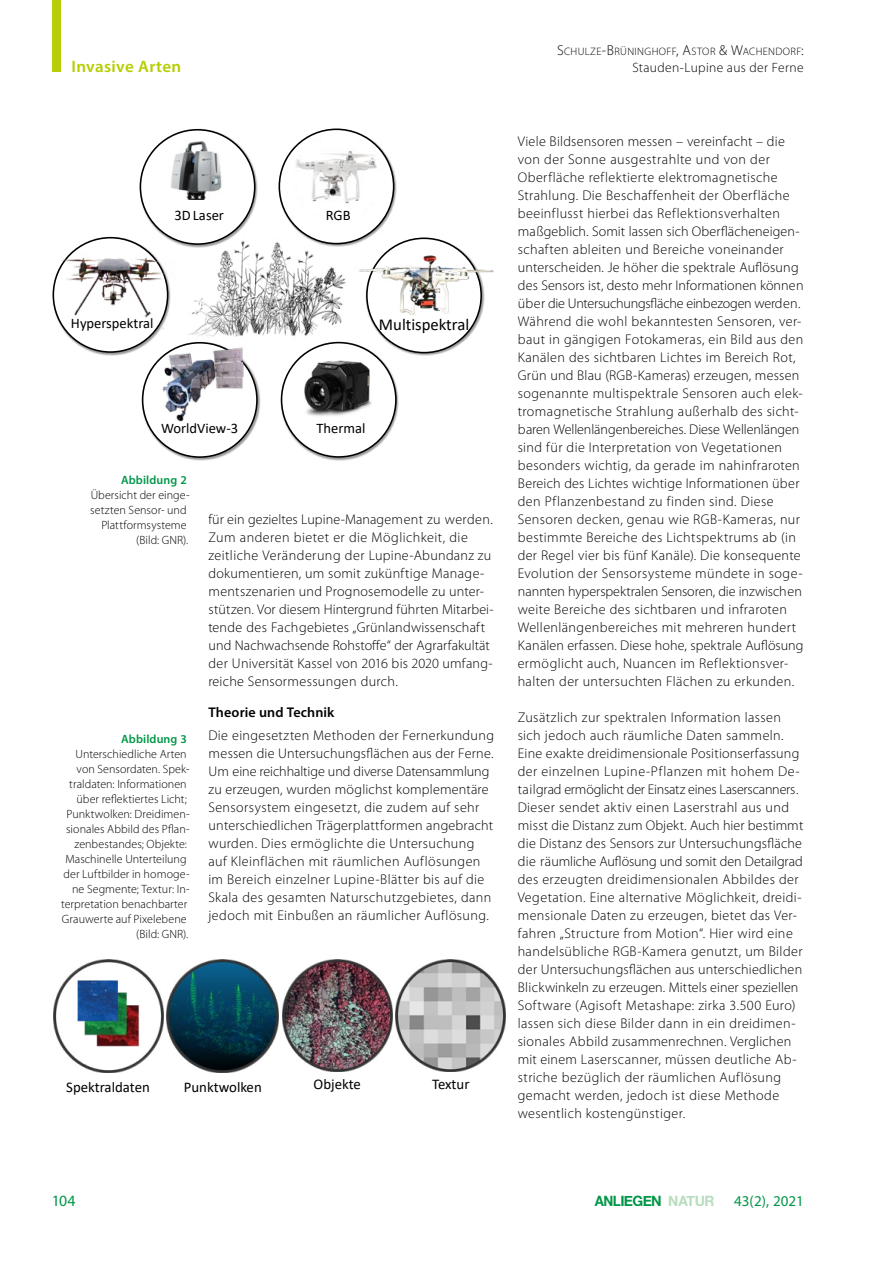
<style>
.page{position:relative;width:893px;height:1263px;background:#fff}
.page>*{position:absolute;margin:0;border:0;box-sizing:border-box;transform-origin:0 0}
.t1{font:16.65px "Calibri";color:#000}
.t2{font:600 16.5px "Myriad Pro";letter-spacing:.02em;color:#b6cd00}
.t3{font:15.75px "Myriad Pro";color:#009647}
.t4{font:15px "Myriad Pro";color:#009647}
.t5{font:14.85px "Calibri";color:#000}
.t6{font:14.55px "Calibri";color:#000}
.t7{font:700 14.25px "Helvetica Neue";letter-spacing:-.035em;color:#009647;scale:.94 1}
.P__Fließtext_2Sp{font:300 14.1px/18px "Myriad Pro";letter-spacing:.025em;color:#000}
.H1__Headline_Fliess{font:600 14.1px "Myriad Pro";letter-spacing:.01em;color:#000}
.t8{font:300 13.5px "Myriad Pro";letter-spacing:.025em;color:#000}
.Bildlegende_rechtsbü{font:300 12px/15px "Myriad Pro";letter-spacing:.005em;color:#000;text-align:right}
.Bildlegende_headline{font:600 12px "Myriad Pro";letter-spacing:.01em;color:#009647}
.t9{font:300 10.8px "Myriad Pro";letter-spacing:.035em;color:#000}
.s1{font-size:14.4px}
.s2{color:rgb(111 188 125/.5)}
</style>
<div class="page">
<img style="left:278px;top:128px;width:119px;height:118px">
<div style="left:279px;top:129px;width:115px;height:115px;background:#fff;border-radius:50%"></div>
<img style="left:292px;top:130px;width:94px;height:94px">
<img style="left:79px;top:346px;width:62px;height:10px">
<img style="left:52px;top:236px;width:119px;height:110px">
<img style="left:377px;top:332px;width:96px;height:24px">
<div style="left:367px;top:238px;width:114px;height:115px;background:#fff;border-radius:50%"></div>
<img style="left:354px;top:229px;width:140px;height:103px">
<img style="left:141px;top:341px;width:120px;height:120px">
<div style="left:143px;top:343px;width:114px;height:114px;background:#fff;border-radius:50%"></div>
<div style="left:142px;top:342px;width:116px;height:116px;border:2px solid #000;border-radius:50%"></div>
<img style="left:156px;top:345px;width:96px;height:82px">
<img style="left:139px;top:128px;width:119px;height:120px">
<div style="left:140px;top:130px;width:115px;height:114px;background:#fff;border-radius:50%"></div>
<img style="left:171px;top:141px;width:51px;height:58px">
<img style="left:280px;top:341px;width:120px;height:120px">
<div style="left:282px;top:343px;width:114px;height:114px;background:#fff;border-radius:50%"></div>
<div style="left:281px;top:342px;width:116px;height:116px;border:2px solid #000;border-radius:50%"></div>
<img style="left:295px;top:344px;width:86px;height:72px">
<img style="left:187px;top:239px;width:161px;height:98px">
<img style="left:283px;top:959px;width:109px;height:113px">
<img style="left:167px;top:959px;width:112px;height:113px">
<img style="left:396px;top:959px;width:110px;height:113px">
<img style="left:53px;top:960px;width:110px;height:112px">
<div style="left:52px;top:0;width:8px;height:71px;background:#b8ce08"></div>
<p class="t9" style="left:557px;top:45px;width:248px"><span class="s1">S</span>CHULZE<span class="s1">-B</span>RÜNINGHOFF<span class="s1">, A</span>STOR <span class="s1">&amp; W</span>ACHENDORF<span class="s1">:</span></p>
<p class="t2" style="left:71px;top:55px;width:111px">Invasive Arten</p>
<p class="t8" style="left:633px;top:59px;width:173px">Stauden-Lupine aus der Ferne</p>
<p class="t6" style="left:174px;top:205px;width:51px">3DLaser</p>
<p class="t6" style="left:326px;top:205px;width:26px">RGB</p>
<p class="t6" style="left:71px;top:313px;width:84px">Hyperspektral</p>
<p class="t1" style="left:379px;top:313px;width:92px">Multispektral</p>
<p class="t6" style="left:161px;top:418px;width:79px">WorldView-3</p>
<p class="t6" style="left:316px;top:418px;width:51px">Thermal</p>
<p class="Bildlegende_headline" style="left:121px;top:472px;width:67px">Abbildung 2</p>
<p class="Bildlegende_rechtsbü" style="left:90px;top:487px;width:101px">Übersicht der einge&shy;setzten Sensor- und<br>Plattformsysteme (Bild: GNR).</p>
<p class="Bildlegende_headline" style="left:121px;top:731px;width:67px">Abbildung 3</p>
<p class="Bildlegende_rechtsbü" style="left:61px;top:746px;width:130px">Unterschiedliche Arten von Sensordaten. Spek&shy;traldaten: Informationen über reflektiertes Licht;<br>Punktwolken: Dreidimen&shy;sionales Abbild des Pflan&shy;zenbestandes; Objekte:<br>Maschinelle Unterteilung der Luftbilder in homoge&shy;ne Segmente; Textur: In&shy;terpretation benachbarter<br>Grauwerte auf Pixelebene (Bild: GNR).</p>
<p class="P__Fließtext_2Sp" style="left:208px;top:510px;width:287px">für ein gezieltes Lupine-Management zu werden.<br>Zum anderen bietet er die Möglichkeit, die zeitliche Veränderung der Lupine-Abundanz zu dokumentieren, um somit zukünftige Manage&shy;mentszenarien und Prognosemodelle zu unter&shy;stützen. Vor diesem Hintergrund führten Mitarbei&shy;tende des Fachgebietes „Grünlandwissenschaft und Nachwachsende Rohstoffe“ der Agrarfakultät der Universität Kassel von 2016 bis 2020 umfang&shy;reiche Sensormessungen durch.</p>
<h1 class="H1__Headline_Fliess" style="left:208px;top:703px;width:128px">Theorie und Technik</h1>
<p class="P__Fließtext_2Sp" style="left:208px;top:726px;width:287px">Die eingesetzten Methoden der Fernerkundung messen die Untersuchungsflächen aus der Ferne.<br>Um eine reichhaltige und diverse Datensammlung zu erzeugen, wurden möglichst komplementäre Sensorsystem eingesetzt, die zudem auf sehr unterschiedlichen Trägerplattformen angebracht wurden. Dies ermöglichte die Untersuchung auf Kleinflächen mit räumlichen Auflösungen im Bereich einzelner Lupine-Blätter bis auf die Skala des gesamten Naturschutzgebietes, dann jedoch mit Einbußen an räumlicher Auflösung.</p>
<p class="t5" style="left:66px;top:1077px;width:85px">Spektraldaten</p>
<p class="t5" style="left:184px;top:1077px;width:79px">Punktwolken</p>
<p class="t5" style="left:314px;top:1074px;width:49px">Objekte</p>
<p class="t5" style="left:432px;top:1074px;width:39px">Textur</p>
<p class="P__Fließtext_2Sp" style="left:518px;top:132px;width:287px">Viele Bildsensoren messen – vereinfacht – die von der Sonne ausgestrahlte und von der Oberfläche reflektierte elektromagnetische Strahlung. Die Beschaffenheit der Oberfläche beeinflusst hierbei das Reflektionsverhalten maßgeblich. Somit lassen sich Oberflächeneigen&shy;schaften ableiten und Bereiche voneinander unterscheiden. Je höher die spektrale Auflösung des Sensors ist, desto mehr Informationen können über die Untersuchungsfläche einbezogen werden.<br>Während die wohl bekanntesten Sensoren, ver&shy;baut in gängigen Fotokameras, ein Bild aus den Kanälen des sichtbaren Lichtes im Bereich Rot, Grün und Blau (RGB-Kameras) erzeugen, messen sogenannte multispektrale Sensoren auch elek&shy;tromagnetische Strahlung außerhalb des sicht&shy;baren Wellenlängenbereiches. Diese Wellenlängen sind für die Interpretation von Vegetationen besonders wichtig, da gerade im nahinfraroten Bereich des Lichtes wichtige Informationen über den Pflanzenbestand zu finden sind. Diese Sensoren decken, genau wie RGB-Kameras, nur bestimmte Bereiche des Lichtspektrums ab (in der Regel vier bis fünf Kanäle). Die konsequente Evolution der Sensorsysteme mündete in soge&shy;nannten hyperspektralen Sensoren, die inzwischen weite Bereiche des sichtbaren und infraroten Wellenlängenbereiches mit mehreren hundert Kanälen erfassen. Diese hohe, spektrale Auflösung ermöglicht auch, Nuancen im Reflektionsver&shy;halten der untersuchten Flächen zu erkunden.</p>
<p class="P__Fließtext_2Sp" style="left:518px;top:708px;width:287px">Zusätzlich zur spektralen Information lassen sich jedoch auch räumliche Daten sammeln.<br>Eine exakte dreidimensionale Positionserfassung der einzelnen Lupine-Pflanzen mit hohem De&shy;tailgrad ermöglicht der Einsatz eines Laserscanners.<br>Dieser sendet aktiv einen Laserstrahl aus und misst die Distanz zum Objekt. Auch hier bestimmt die Distanz des Sensors zur Untersuchungsfläche die räumliche Auflösung und somit den Detailgrad des erzeugten dreidimensionalen Abbildes der Vegetation. Eine alternative Möglichkeit, dreidi&shy;mensionale Daten zu erzeugen, bietet das Ver&shy;fahren „Structure from Motion“. Hier wird eine handelsübliche RGB-Kamera genutzt, um Bilder der Untersuchungsflächen aus unterschiedlichen Blickwinkeln zu erzeugen. Mittels einer speziellen Software (Agisoft Metashape: zirka 3.500 Euro) lassen sich diese Bilder dann in ein dreidimen&shy;sionales Abbild zusammenrechnen. Verglichen mit einem Laserscanner, müssen deutliche Ab&shy;striche bezüglich der räumlichen Auflösung gemacht werden, jedoch ist diese Methode wesentlich kostengünstiger.</p>
<p class="t7" style="left:595px;top:1189px;width:129px">ANLIEGEN <span class="s2">NATUR</span></p>
<p class="t3" style="left:52px;top:1191px;width:25px">104</p>
<p class="t4" style="left:734px;top:1191px;width:71px">43(2), 2021</p>
</div>
